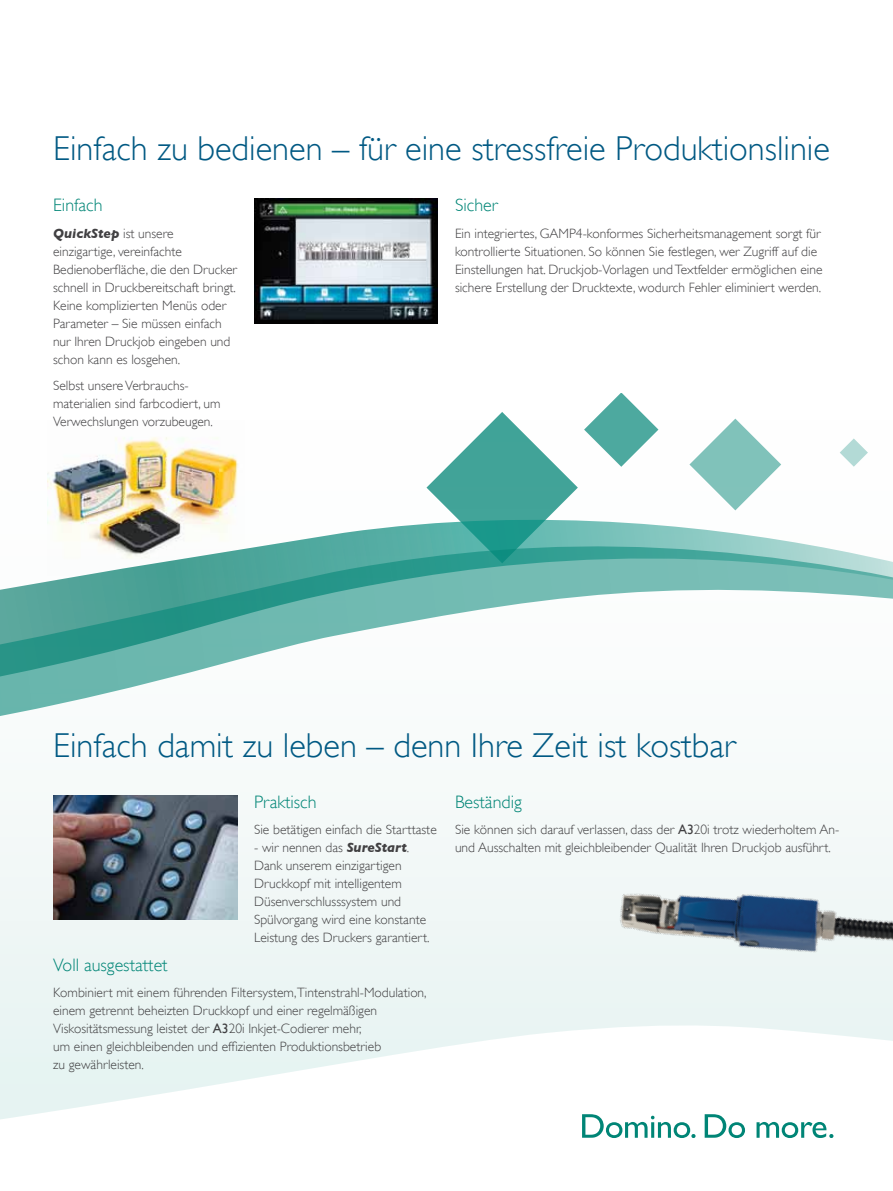
<style>
.page{position:relative;width:893px;height:1191px;background:#fff}
.page>*{position:absolute;margin:0;border:0;box-sizing:border-box;transform-origin:0 0}
.t1{font:300 34.5px "Gill Sans";color:#005983}
.t2{font:300 18px "Gill Sans";color:#008576}
.t3{font:300 13.5px/18px "Gill Sans";color:#414042}
.s1{font-weight:700;font-style:italic}
.s2{font-weight:400}
</style>
<div class="page">
<img style="left:48px;top:437px;width:190px;height:40px">
<svg style="left:689px;top:418px;width:92px;height:59px"></svg>
<svg style="left:437px;top:412px;width:130px;height:65px"></svg>
<svg style="left:840px;top:438px;width:28px;height:29px"></svg>
<img style="left:47px;top:477px;width:722px;height:31px">
<svg style="left:0;top:508px;width:893px;height:208px"></svg>
<svg style="left:584px;top:394px;width:74px;height:73px"></svg>
<svg style="left:0;top:1019px;width:834px;height:118px"></svg>
<svg style="left:582px;top:1114px;width:251px;height:24px"></svg>
<img style="left:254px;top:199px;width:184px;height:124px">
<img style="left:53px;top:795px;width:184px;height:125px">
<img style="left:581px;top:815px;width:312px;height:265px">
<h1 class="t1" style="left:53px;top:128px;width:778px">Einfach zu bedienen – für eine stressfreie Produktionslinie</h1>
<h2 class="t2" style="left:53px;top:195px;width:51px">Einfach</h2>
<p class="t3" style="left:53px;top:224px;width:185px"><span class="s1">QuickStep</span> ist unsere einzigartige, vereinfachte<br>Bedienoberfläche, die den Drucker schnell in Druckbereitschaft bringt.<br>Keine komplizierten Menüs oder<br>Parameter – Sie müssen einfach nur Ihren Druckjob eingeben und schon kann es losgehen.</p>
<p class="t3" style="left:53px;top:376px;width:169px">Selbst unsere Verbrauchs&shy;materialien sind farbcodiert, um<br>Verwechslungen vorzubeugen.</p>
<h2 class="t2" style="left:455px;top:195px;width:44px">Sicher</h2>
<p class="t3" style="left:455px;top:224px;width:369px">Ein integriertes, GAMP4-konformes Sicherheitsmanagement sorgt für kontrollierte Situationen. So können Sie festlegen, wer Zugriff auf die Einstellungen hat. Druckjob-Vorlagen und Textfelder ermöglichen eine sichere Erstellung der Drucktexte, wodurch Fehler eliminiert werden.</p>
<h1 class="t1" style="left:53px;top:725px;width:684px">Einfach damit zu leben – denn Ihre Zeit ist kostbar</h1>
<h2 class="t2" style="left:455px;top:791px;width:68px">Beständig</h2>
<p class="t3" style="left:455px;top:820px;width:386px">Sie können sich darauf verlassen, dass der <span class="s2">A3</span>20i trotz wiederholtem An&shy;und Ausschalten mit gleichbleibender Qualität Ihren Druckjob ausführt.</p>
<h2 class="t2" style="left:254px;top:791px;width:64px">Praktisch</h2>
<p class="t3" style="left:254px;top:820px;width:184px">Sie betätigen einfach die Starttaste</p>
<p class="t3" style="left:254px;top:838px;width:177px">- wir nennen das <span class="s1">SureStart</span>.<br>Dank unserem einzigartigen<br>Druckkopf mit intelligentem<br>Düsenverschlusssystem und<br>Spülvorgang wird eine konstante<br>Leistung des Druckers garantiert.</p>
<h2 class="t2" style="left:53px;top:954px;width:116px">Voll ausgestattet</h2>
<p class="t3" style="left:53px;top:983px;width:375px">Kombiniert mit einem führenden Filtersystem,Tintenstrahl-Modulation, einem getrennt beheizten Druckkopf und einer regelmäßigen Viskositätsmessung leistet der <span class="s2">A3</span>20i Inkjet-Codierer mehr,<br>um einen gleichbleibenden und effizienten Produktionsbetrieb<br>zu gewährleisten.</p>
</div>
